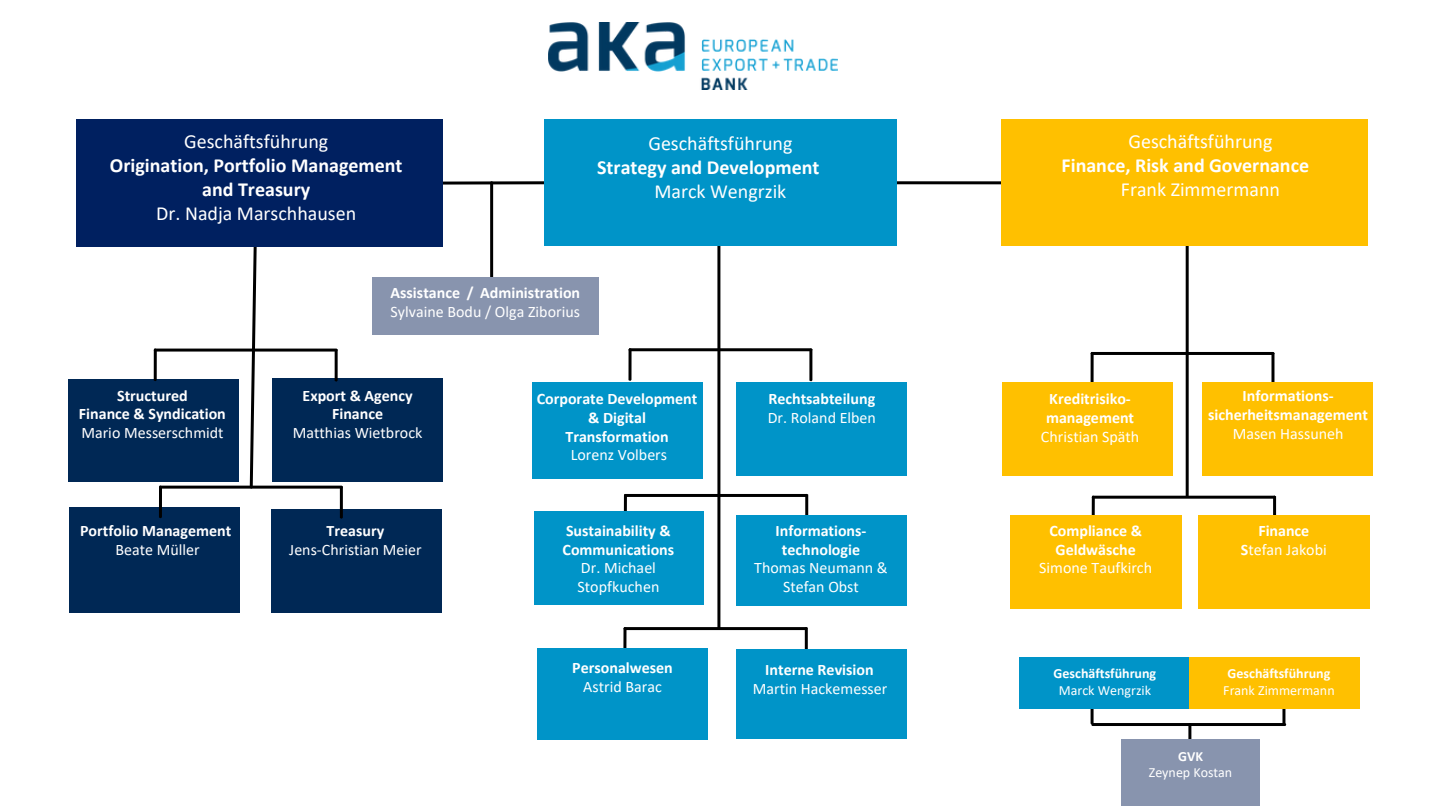
<style>
.page{position:relative;width:1440px;height:810px;background:#fff}
.page>*{position:absolute;margin:0;border:0;box-sizing:border-box;transform-origin:0 0}
.t1{font:700 20px/24px "Calibri";color:#fff;text-align:center}
.t2{font:20px "Calibri";color:#fff}
.t3{font:700 16px/18.6px "Calibri";color:#fff;text-align:center}
.t4{font:16px/18.6px "Calibri";color:#fff;text-align:center}
.t5{font:14px "Calibri";color:#fff}
.t6{font:700 14px "Calibri";color:#fff}
.s1{font-weight:400}
.s2{font-weight:700}
</style>
<div class="page">
<svg style="left:1091px;top:246px;width:185px;height:281px"></svg>
<div style="left:1122px;top:739px;width:138px;height:66px;background:#8894ae"></div>
<svg style="left:1091px;top:709px;width:195px;height:41px"></svg>
<div style="left:537px;top:649px;width:170px;height:90px;background:#0094c8"></div>
<div style="left:1003px;top:383px;width:170px;height:93px;background:#ffc000"></div>
<div style="left:1199px;top:516px;width:170px;height:92px;background:#ffc000"></div>
<div style="left:1011px;top:516px;width:170px;height:92px;background:#ffc000"></div>
<div style="left:1202px;top:383px;width:170px;height:92px;background:#ffc000"></div>
<div style="left:77px;top:120px;width:366px;height:126px;background:#002060"></div>
<div style="left:736px;top:383px;width:170px;height:93px;background:#0094c8"></div>
<div style="left:1020px;top:658px;width:170px;height:51px;background:#0094c8"></div>
<div style="left:1190px;top:658px;width:170px;height:51px;background:#ffc000"></div>
<svg style="left:441px;top:181px;width:104px;height:96px"></svg>
<div style="left:373px;top:277px;width:225px;height:58px;background:#8894ae"></div>
<div style="left:532px;top:383px;width:170px;height:96px;background:#0094c8"></div>
<div style="left:273px;top:379px;width:170px;height:102px;background:#002855"></div>
<div style="left:69px;top:380px;width:170px;height:101px;background:#002855"></div>
<div style="left:271px;top:510px;width:170px;height:103px;background:#002855"></div>
<svg style="left:896px;top:181px;width:106px;height:3px"></svg>
<div style="left:545px;top:120px;width:351px;height:126px;background:#0094c8"></div>
<div style="left:1002px;top:120px;width:366px;height:126px;background:#ffc000"></div>
<div style="left:70px;top:507px;width:170px;height:106px;background:#002855"></div>
<img style="left:548px;top:22px;width:290px;height:68px">
<svg style="left:154px;top:246px;width:189px;height:273px"></svg>
<div style="left:534px;top:512px;width:170px;height:93px;background:#0094c8"></div>
<div style="left:736px;top:515px;width:170px;height:90px;background:#0094c8"></div>
<div style="left:736px;top:649px;width:170px;height:90px;background:#0094c8"></div>
<svg style="left:623px;top:246px;width:189px;height:412px"></svg>
<p class="t1" style="left:110px;top:131px;width:294px"><span class="s1">Geschäftsführung<br></span>Origination, Portfolio Management and Treasury<br><span class="s1">Dr. Nadja Marschhausen</span></p>
<p class="t2" style="left:648px;top:135px;width:146px">Geschäftsführung</p>
<p class="t1" style="left:597px;top:157px;width:224px">Strategy and Development</p>
<p class="t2" style="left:654px;top:183px;width:133px">Marck Wengrzik</p>
<h2 class="t3" style="left:79px;top:387px;width:148px">Structured<br>Finance &amp; Syndication<br><span class="s1">Mario Messerschmidt</span></h2>
<h2 class="t3" style="left:80px;top:523px;width:153px">Portfolio Management<br><span class="s1">Beate Müller</span></h2>
<h2 class="t3" style="left:390px;top:285px;width:191px;text-align:left">Assistance / Administration<br><span class="s1">Sylvaine Bodu / Olga Ziborius</span></h2>
<h2 class="t3" style="left:293px;top:387px;width:131px">Export &amp; Agency<br>Finance<br><span class="s1">Matthias Wietbrock</span></h2>
<h2 class="t4" style="left:289px;top:523px;width:134px"><span class="s2">Treasury<br></span>Jens-Christian Meier</h2>
<h2 class="t3" style="left:537px;top:391px;width:162px">Corporate Development &amp; Digital<br>Transformation<br><span class="s1">Lorenz Volbers</span></h2>
<h1 class="t3" style="left:768px;top:391px;width:110px;text-align:left">Rechtsabteilung<br><span class="s1">Dr. Roland Elben</span></h1>
<h2 class="t3" style="left:563px;top:523px;width:113px">Sustainability &amp;<br>Communications<br><span class="s1">Dr. Michael<br>Stopfkuchen</span></h2>
<p class="t3" style="left:572px;top:660px;width:102px">Personalwesen<br><span class="s1">Astrid Barac</span></p>
<h2 class="t3" style="left:754px;top:523px;width:135px">Informations&shy;technologie<br><span class="s1">Thomas Neumann &amp;<br>Stefan Obst</span></h2>
<h2 class="t4" style="left:753px;top:662px;width:136px"><span class="s2">Interne Revision<br></span>Martin Hackemesser</h2>
<p class="t2" style="left:1128px;top:133px;width:146px">Geschäftsführung</p>
<p class="t1" style="left:1062px;top:155px;width:249px">Finance, Risk and Governance</p>
<p class="t2" style="left:1121px;top:181px;width:161px">Frank Zimmermann</p>
<h2 class="t3" style="left:1041px;top:391px;width:100px">Kreditrisiko&shy;management<br><span class="s1">Christian Späth</span></h2>
<p class="t3" style="left:1208px;top:388px;width:161px">Informations&shy;sicherheitsmanagement<br><span class="s1">Masen Hassuneh</span></p>
<h2 class="t3" style="left:1039px;top:523px;width:114px">Compliance &amp;<br>Geldwäsche<br><span class="s1">Simone Taufkirch</span></h2>
<p class="t4" style="left:1241px;top:523px;width:87px"><span class="s2">Finance<br>S</span>tefan Jakobi</p>
<h1 class="t6" style="left:1054px;top:668px;width:104px">Geschäftsführung</h1>
<h1 class="t5" style="left:1059px;top:684px;width:94px">Marck Wengrzik</h1>
<h2 class="t6" style="left:1228px;top:668px;width:104px">Geschäftsführung</h2>
<h2 class="t5" style="left:1223px;top:684px;width:113px">Frank Zimmermann</h2>
<h2 class="t6" style="left:1178px;top:750px;width:26px">GVK</h2>
<h2 class="t5" style="left:1149px;top:766px;width:85px">Zeynep Kostan</h2>
</div>
